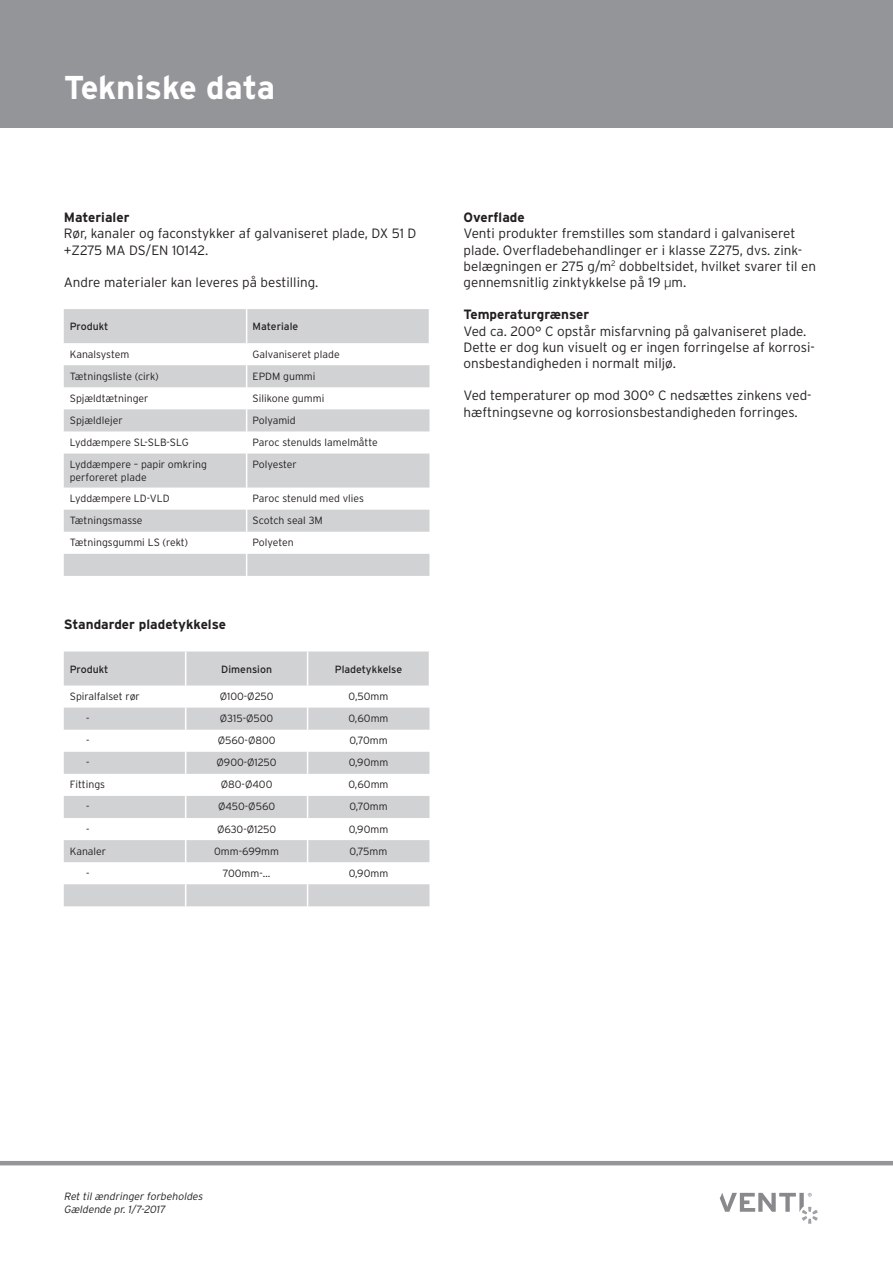
<style>
.page{position:relative;width:893px;height:1263px;background:#fff}
.page>*{position:absolute;margin:0;border:0;box-sizing:border-box;transform-origin:0 0}
.t1{font:700 33px "Interstate";letter-spacing:-.005em;color:#fff}
.brød{font:300 13.5px/16.2px "Interstate";color:#231f20}
.Underrubrik{font:700 13.5px "Interstate";color:#231f20}
.Tabel-tekst{font:300 10.5px/12.6px "Interstate";color:#231f20}
.t2{font:italic 300 10.5px/12.6px "Interstate";color:#231f20}
.t3{font:10.5px "Interstate";color:#231f20}
.s1{font-family:"Helvetica"}
</style>
<div class="page">
<svg style="left:720px;top:1193px;width:98px;height:31px"></svg>
<hr style="left:0;top:1161px;width:893px;height:4px;background:#939598">
<div style="left:0;top:0;width:893px;height:128px;background:#939598"></div>
<svg style="left:64px;top:309px;width:365px;height:267px;fill:#d1d2d4"></svg>
<hr style="left:246px;top:309px;width:1px;height:34px;background:#fff">
<svg style="left:246px;top:343px;width:1px;height:110px"></svg>
<hr style="left:246px;top:453px;width:1px;height:35px;background:#fff">
<svg style="left:246px;top:488px;width:1px;height:88px"></svg>
<svg style="left:64px;top:651px;width:365px;height:255px;fill:#d1d2d4"></svg>
<svg style="left:185px;top:685px;width:1px;height:221px"></svg>
<svg style="left:307px;top:685px;width:1px;height:221px"></svg>
<hr style="left:185px;top:651px;width:1px;height:34px;background:#fff">
<hr style="left:307px;top:651px;width:1px;height:34px;background:#fff">
<p class="t1" style="left:64px;top:69px;width:213px">Tekniske data</p>
<p class="Underrubrik" style="left:64px;top:210px;width:67px">Materialer</p>
<p class="brød" style="left:64px;top:225px;width:354px">Rør, kanaler og faconstykker af galvaniseret plade, DX 51 D +Z275 MA DS/EN 10142.</p>
<p class="brød" style="left:64px;top:274px;width:256px">Andre materialer kan leveres på bestilling.</p>
<p class="t3" style="left:70px;top:321px;width:40px">Produkt</p>
<p class="t3" style="left:253px;top:321px;width:47px">Materiale</p>
<p class="Tabel-tekst" style="left:70px;top:347px;width:61px">Kanalsystem</p>
<p class="Tabel-tekst" style="left:253px;top:347px;width:89px">Galvaniseret plade</p>
<p class="Tabel-tekst" style="left:70px;top:370px;width:91px">Tætningsliste (cirk)</p>
<p class="Tabel-tekst" style="left:253px;top:370px;width:64px">EPDM gummi</p>
<p class="Tabel-tekst" style="left:70px;top:392px;width:80px">Spjældtætninger</p>
<p class="Tabel-tekst" style="left:253px;top:392px;width:73px">Silikone gummi</p>
<p class="Tabel-tekst" style="left:70px;top:414px;width:54px">Spjældlejer</p>
<p class="Tabel-tekst" style="left:253px;top:414px;width:45px">Polyamid</p>
<p class="Tabel-tekst" style="left:70px;top:436px;width:120px">Lyddæmpere SL-SLB-SLG</p>
<p class="Tabel-tekst" style="left:253px;top:436px;width:127px">Paroc stenulds lamelmåtte</p>
<p class="Tabel-tekst" style="left:70px;top:458px;width:139px">Lyddæmpere – papir omkring perforeret plade</p>
<p class="Tabel-tekst" style="left:253px;top:458px;width:46px">Polyester</p>
<p class="Tabel-tekst" style="left:70px;top:492px;width:101px">Lyddæmpere LD-VLD</p>
<p class="Tabel-tekst" style="left:253px;top:492px;width:113px">Paroc stenuld med vlies</p>
<p class="Tabel-tekst" style="left:70px;top:514px;width:74px">Tætningsmasse</p>
<p class="Tabel-tekst" style="left:253px;top:514px;width:72px">Scotch seal 3M</p>
<p class="Tabel-tekst" style="left:70px;top:536px;width:120px">Tætningsgummi LS (rekt)</p>
<p class="Tabel-tekst" style="left:253px;top:536px;width:43px">Polyeten</p>
<p class="Underrubrik" style="left:64px;top:617px;width:164px">Standarder pladetykkelse</p>
<p class="t3" style="left:70px;top:663px;width:40px">Produkt</p>
<p class="t3" style="left:221px;top:663px;width:52px">Dimension</p>
<p class="t3" style="left:335px;top:663px;width:69px">Pladetykkelse</p>
<p class="Tabel-tekst" style="left:70px;top:690px;width:72px">Spiralfalset rør</p>
<p class="Tabel-tekst" style="left:220px;top:690px;width:55px">Ø100-Ø250</p>
<p class="Tabel-tekst" style="left:349px;top:690px;width:41px">0,50mm</p>
<p class="Tabel-tekst" style="left:86px;top:712px;width:5px">-</p>
<p class="Tabel-tekst" style="left:220px;top:712px;width:55px">Ø315-Ø500</p>
<p class="Tabel-tekst" style="left:349px;top:712px;width:41px">0,60mm</p>
<p class="Tabel-tekst" style="left:86px;top:734px;width:5px">-</p>
<p class="Tabel-tekst" style="left:218px;top:734px;width:59px">Ø560-Ø800</p>
<p class="Tabel-tekst" style="left:349px;top:734px;width:40px">0,70mm</p>
<p class="Tabel-tekst" style="left:86px;top:756px;width:5px">-</p>
<p class="Tabel-tekst" style="left:217px;top:756px;width:62px">Ø900-Ø1250</p>
<p class="Tabel-tekst" style="left:349px;top:756px;width:41px">0,90mm</p>
<p class="Tabel-tekst" style="left:70px;top:778px;width:37px">Fittings</p>
<p class="Tabel-tekst" style="left:221px;top:778px;width:53px">Ø80-Ø400</p>
<p class="Tabel-tekst" style="left:349px;top:778px;width:41px">0,60mm</p>
<p class="Tabel-tekst" style="left:86px;top:800px;width:5px">-</p>
<p class="Tabel-tekst" style="left:218px;top:800px;width:59px">Ø450-Ø560</p>
<p class="Tabel-tekst" style="left:349px;top:800px;width:40px">0,70mm</p>
<p class="Tabel-tekst" style="left:86px;top:822px;width:5px">-</p>
<p class="Tabel-tekst" style="left:217px;top:822px;width:61px">Ø630-Ø1250</p>
<p class="Tabel-tekst" style="left:349px;top:822px;width:41px">0,90mm</p>
<p class="Tabel-tekst" style="left:70px;top:844px;width:38px">Kanaler</p>
<p class="Tabel-tekst" style="left:214px;top:844px;width:66px">0mm-699mm</p>
<p class="Tabel-tekst" style="left:350px;top:844px;width:39px">0,75mm</p>
<p class="Tabel-tekst" style="left:86px;top:866px;width:5px">-</p>
<p class="Tabel-tekst" style="left:223px;top:866px;width:49px">700mm-…</p>
<p class="Tabel-tekst" style="left:349px;top:866px;width:41px">0,90mm</p>
<p class="Underrubrik" style="left:463px;top:210px;width:63px">Overflade</p>
<p class="brød" style="left:463px;top:225px;width:354px">Venti produkter fremstilles som standard i galvaniseret plade. Overfladebehandlinger er i klasse Z275, dvs. zink&shy;belægningen er 275 g/m<sup>2</sup> dobbeltsidet, hvilket svarer til en gennemsnitlig zinktykkelse på 19 <span class="s1">µ</span>m.</p>
<p class="Underrubrik" style="left:463px;top:307px;width:127px">Temperaturgrænser</p>
<p class="brød" style="left:463px;top:323px;width:353px">Ved ca. 200° C opstår misfarvning på galvaniseret plade.<br>Dette er dog kun visuelt og er ingen forringelse af korrosi&shy;onsbestandigheden i normalt miljø.</p>
<p class="brød" style="left:463px;top:387px;width:350px">Ved temperaturer op mod 300° C nedsættes zinkens ved&shy;hæftningsevne og korrosionsbestandigheden forringes.</p>
<p class="t2" style="left:64px;top:1190px;width:142px">Ret til ændringer forbeholdes<br>Gældende pr. 1/7-2017</p>
</div>
